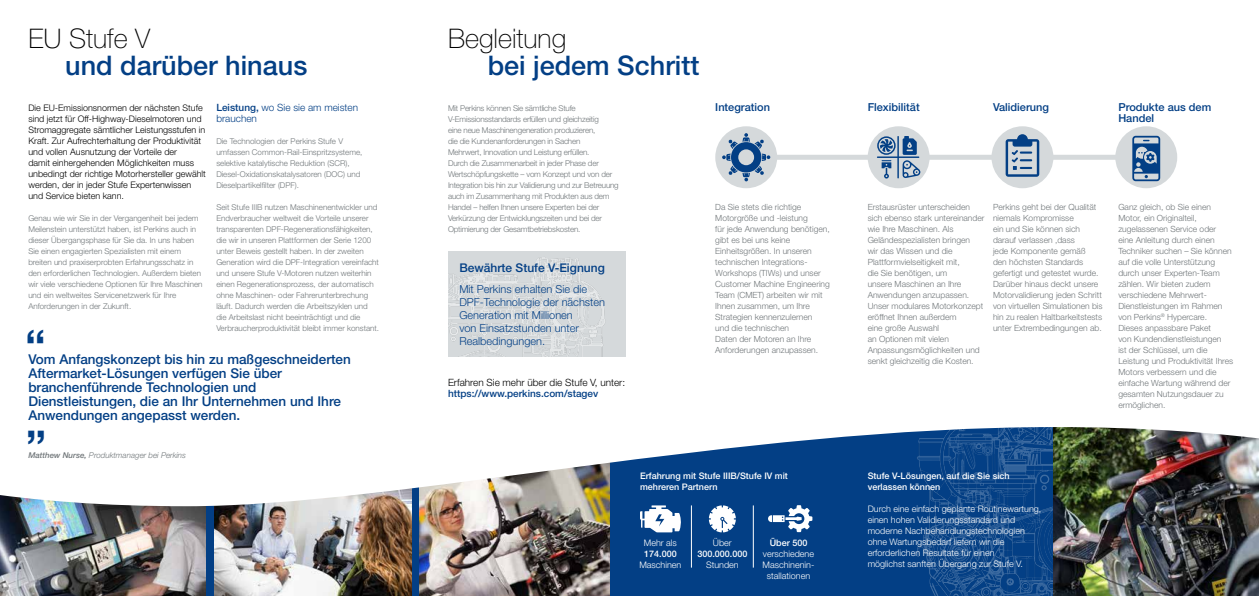
<style>
.page{position:relative;width:1259px;height:596px;background:#fff}
.page>*{position:absolute;margin:0;border:0;box-sizing:border-box;transform-origin:0 0}
.t1{font:500 48px/101.8px "Helvetica Neue LT Pro";color:#033f85}
.t2{font:500 27px "Helvetica Neue LT Pro";color:#033f85}
.t3{font:100 27px "Helvetica Neue LT Pro";color:#000}
.t4{font:500 13.5px/14px "Helvetica Neue LT Pro";color:#033f85}
.t5{font:500 12px "Helvetica Neue LT Pro";color:#033f85}
.t6{font:300 11px/13px "Helvetica Neue LT Pro";color:#033f85}
.t7{font:500 11px/11px "Helvetica Neue LT Pro";color:#033f85}
.t8{font:300 10px "Helvetica Neue LT Pro";color:#000}
.t9{font:300 10px/11px "Helvetica Neue LT Pro";color:#033f85}
.t10{font:500 10px "Helvetica Neue LT Pro";color:#033f85}
.t11{font:300 9px/11px "Helvetica Neue LT Pro";color:#000}
.t12{font:300 9px/11px "Helvetica Neue LT Pro";color:#fff}
.t13{font:500 9px/11px "Helvetica Neue LT Pro";color:#fff}
.t14{font:300 8.5px/11px "Helvetica Neue LT Pro";color:#71777a}
.t15{font:300 8px/11px "Helvetica Neue LT Pro";color:#71777a}
.t16{font:300 8px/11px "Helvetica Neue LT Pro";letter-spacing:-.02em;color:#71777a}
.t17{font:italic 300 8px "Helvetica Neue LT Pro";color:#71777a}
.s1{font-weight:500}
</style>
<div class="page">
<div style="left:726px;top:155px;width:420px;height:5px;background:#d5d9db"></div>
<div style="left:0;top:381px;width:1259px;height:214px;background:#033f85"></div>
<img style="left:796px;top:520px;width:257px;height:75px">
<img style="left:1053px;top:520px;width:206px;height:75px">
<img style="left:0;top:520px;width:206px;height:75px">
<img style="left:214px;top:520px;width:197px;height:75px">
<img style="left:420px;top:520px;width:189px;height:75px">
<svg style="left:0;top:306px;width:1259px;height:214px;fill:#fff"></svg>
<img style="left:448px;top:251px;width:177px;height:105px">
<div style="left:715px;top:126px;width:62px;height:62px;background:#d5d9db;border-radius:50%"></div>
<div style="left:867px;top:126px;width:62px;height:62px;background:#d5d9db;border-radius:50%"></div>
<div style="left:991px;top:126px;width:62px;height:62px;background:#d5d9db;border-radius:50%"></div>
<div style="left:1115px;top:126px;width:62px;height:62px;background:#d5d9db;border-radius:50%"></div>
<svg style="left:1005px;top:134px;width:34px;height:43px"></svg>
<svg style="left:1132px;top:136px;width:28px;height:45px"></svg>
<svg style="left:640px;top:505px;width:42px;height:27px"></svg>
<svg style="left:768px;top:505px;width:44px;height:26px"></svg>
<svg style="left:709px;top:505px;width:27px;height:27px"></svg>
<hr style="left:753px;top:505px;width:1px;height:62px;background:#fff">
<hr style="left:691px;top:505px;width:1px;height:62px;background:#fff">
<svg style="left:722px;top:133px;width:48px;height:48px"></svg>
<svg style="left:877px;top:136px;width:43px;height:42px"></svg>
<h2 class="t3" style="left:28px;top:22px;width:123px">EU Stufe V</h2>
<h2 class="t2" style="left:65px;top:49px;width:244px">und darüber hinaus</h2>
<p class="t11" style="left:28px;top:102px;width:179px">Die EU-Emissionsnormen der nächsten Stufe sind jetzt für Off-Highway-Dieselmotoren und Stromaggregate sämtlicher Leistungsstufen in Kraft. Zur Aufrechterhaltung der Produktivität und vollen Ausnutzung der Vorteile der<br>damit einhergehenden Möglichkeiten muss unbedingt der richtige Motorhersteller gewählt werden, der in jeder Stufe Expertenwissen und Service bieten kann.</p>
<p class="t15" style="left:28px;top:212px;width:176px">Genau wie wir Sie in der Vergangenheit bei jedem Meilenstein unterstützt haben, ist Perkins auch in dieser Übergangsphase für Sie da. In uns haben Sie einen engagierten Spezialisten mit einem breiten und praxiserprobten Erfahrungsschatz in den erforderlichen Technologien. Außerdem bieten wir viele verschiedene Optionen für Ihre Maschinen und ein weltweites Servicenetzwerk für Ihre Anforderungen in der Zukunft.</p>
<p class="t9" style="left:216px;top:102px;width:143px"><span class="s1">Leistung,</span> wo Sie sie am meisten brauchen</p>
<p class="t15" style="left:216px;top:135px;width:148px">Die Technologien der Perkins Stufe V umfassen Common-Rail-Einspritzsysteme, selektive katalytische Reduktion (SCR), Diesel-Oxidationskatalysatoren (DOC) und Dieselpartikelfilter (DPF).</p>
<p class="t15" style="left:216px;top:201px;width:164px">Seit Stufe IIIB nutzen Maschinenentwickler und Endverbraucher weltweit die Vorteile unserer transparenten DPF-Regenerationsfähigkeiten, die wir in unseren Plattformen der Serie 1200 unter Beweis gestellt haben. In der zweiten Generation wird die DPF-Integration vereinfacht und unsere Stufe V-Motoren nutzen weiterhin einen Regenerationsprozess, der automatisch ohne Maschinen- oder Fahrerunterbrechung läuft. Dadurch werden die Arbeitszyklen und die Arbeitslast nicht beeinträchtigt und die Verbraucherproduktivität bleibt immer konstant.</p>
<h1 class="t1" style="left:25px;top:295px;width:24px">“ ”</h1>
<h3 class="t4" style="left:28px;top:351px;width:324px">Vom Anfangskonzept bis hin zu maßgeschneiderten Aftermarket-Lösungen verfügen Sie über branchenführende Technologien und Dienstleistungen, die an Ihr Unternehmen und Ihre Anwendungen angepasst werden.</h3>
<p class="t17" style="left:28px;top:450px;width:159px"><span class="s1">Matthew Nurse,</span> Produktmanager bei Perkins</p>
<h2 class="t3" style="left:448px;top:22px;width:120px">Begleitung</h2>
<h2 class="t2" style="left:488px;top:49px;width:213px">bei jedem Schritt</h2>
<p class="t16" style="left:448px;top:103px;width:172px">Mit Perkins können Sie sämtliche Stufe V-Emissionsstandards erfüllen und gleichzeitig<br>eine neue Maschinengeneration produzieren,<br>die die Kundenanforderungen in Sachen<br>Mehrwert, Innovation und Leistung erfüllen.<br>Durch die Zusammenarbeit in jeder Phase der Wertschöpfungskette – vom Konzept und von der Integration bis hin zur Validierung und zur Betreuung auch im Zusammenhang mit Produkten aus dem Handel – helfen Ihnen unsere Experten bei der Verkürzung der Entwicklungszeiten und bei der Optimierung der Gesamtbetriebskosten.</p>
<p class="t7" style="left:715px;top:101px;width:56px">Integration</p>
<p class="t14" style="left:715px;top:201px;width:116px">Da Sie stets die richtige<br>Motorgröße und -leistung<br>für jede Anwendung benötigen, gibt es bei uns keine<br>Einheitsgrößen. In unseren technischen Integrations-<br>Workshops (TIWs) und unser<br>Customer Machine Engineering<br>Team (CMET) arbeiten wir mit<br>Ihnen zusammen, um Ihre<br>Strategien kennenzulernen<br>und die technischen<br>Daten der Motoren an Ihre<br>Anforderungen anzupassen.</p>
<h3 class="t5" style="left:459px;top:261px;width:147px">Bewährte Stufe V-Eignung</h3>
<p class="t6" style="left:459px;top:282px;width:147px">Mit Perkins erhalten Sie die<br>DPF-Technologie der nächsten<br>Generation mit Millionen<br>von Einsatzstunden unter<br>Realbedingungen.</p>
<p class="t8" style="left:448px;top:375px;width:179px">Erfahren Sie mehr über die Stufe V, unter:</p>
<p class="t10" style="left:448px;top:386px;width:152px">https://www.perkins.com/stagev</p>
<p class="t7" style="left:867px;top:101px;width:53px">Flexibilität</p>
<p class="t7" style="left:993px;top:101px;width:58px">Validierung</p>
<p class="t7" style="left:1118px;top:101px;width:94px">Produkte aus dem<br>Handel</p>
<p class="t14" style="left:867px;top:201px;width:118px">Erstausrüster unterscheiden sich ebenso stark untereinander wie Ihre Maschinen. Als<br>Geländespezialisten bringen<br>wir das Wissen und die<br>Plattformvielseitigkeit mit,<br>die Sie benötigen, um<br>unsere Maschinen an Ihre<br>Anwendungen anzupassen.<br>Unser modulares Motorkonzept eröffnet Ihnen außerdem<br>eine große Auswahl<br>an Optionen mit vielen<br>Anpassungsmöglichkeiten und senkt gleichzeitig die Kosten.</p>
<p class="t14" style="left:993px;top:201px;width:111px">Perkins geht bei der Qualität niemals Kompromisse<br>ein und Sie können sich darauf verlassen ,dass<br>jede Komponente gemäß<br>den höchsten Standards gefertigt und getestet wurde.<br>Darüber hinaus deckt unsere<br>Motorvalidierung jeden Schritt von virtuellen Simulationen bis hin zu realen Haltbarkeitstests unter Extrembedingungen ab.</p>
<p class="t14" style="left:1118px;top:201px;width:116px">Ganz gleich, ob Sie einen<br>Motor, ein Originalteil, zugelassenen Service oder eine Anleitung durch einen<br>Techniker suchen – Sie können auf die volle Unterstützung durch unser Experten-Team zählen. Wir bieten zudem verschiedene Mehrwert-<br>Dienstleistungen im Rahmen von Perkins<sup>®</sup> Hypercare.<br>Dieses anpassbare Paket<br>von Kundendienstleistungen<br>ist der Schlüssel, um die<br>Leistung und Produktivität Ihres<br>Motors verbessern und die einfache Wartung während der gesamten Nutzungsdauer zu ermöglichen.</p>
<p class="t13" style="left:640px;top:470px;width:149px">Erfahrung mit Stufe IIIB/Stufe IV mit mehreren Partnern</p>
<p class="t13" style="left:867px;top:470px;width:144px">Stufe V-Lösungen, auf die Sie sich verlassen können</p>
<p class="t12" style="left:867px;top:503px;width:175px">Durch eine einfach geplante Routinewartung, einen hohen Validierungsstandard und moderne Nachbehandlungstechnologien ohne Wartungsbedarf liefern wir die erforderlichen Resultate für einen<br>möglichst sanften Übergang zur Stufe V.</p>
<p class="t13" style="left:769px;top:536px;width:39px">Über 500</p>
<p class="t12" style="left:762px;top:547px;width:53px;text-align:center">verschiedene<br>Maschinenin&shy;stallationen</p>
<p class="t12" style="left:713px;top:536px;width:20px">Über</p>
<p class="t13" style="left:697px;top:547px;width:52px">300.000.000</p>
<p class="t12" style="left:706px;top:558px;width:34px">Stunden</p>
<p class="t12" style="left:644px;top:536px;width:35px">Mehr als</p>
<p class="t13" style="left:644px;top:547px;width:34px">174.000</p>
<p class="t12" style="left:639px;top:558px;width:44px">Maschinen</p>
</div>
